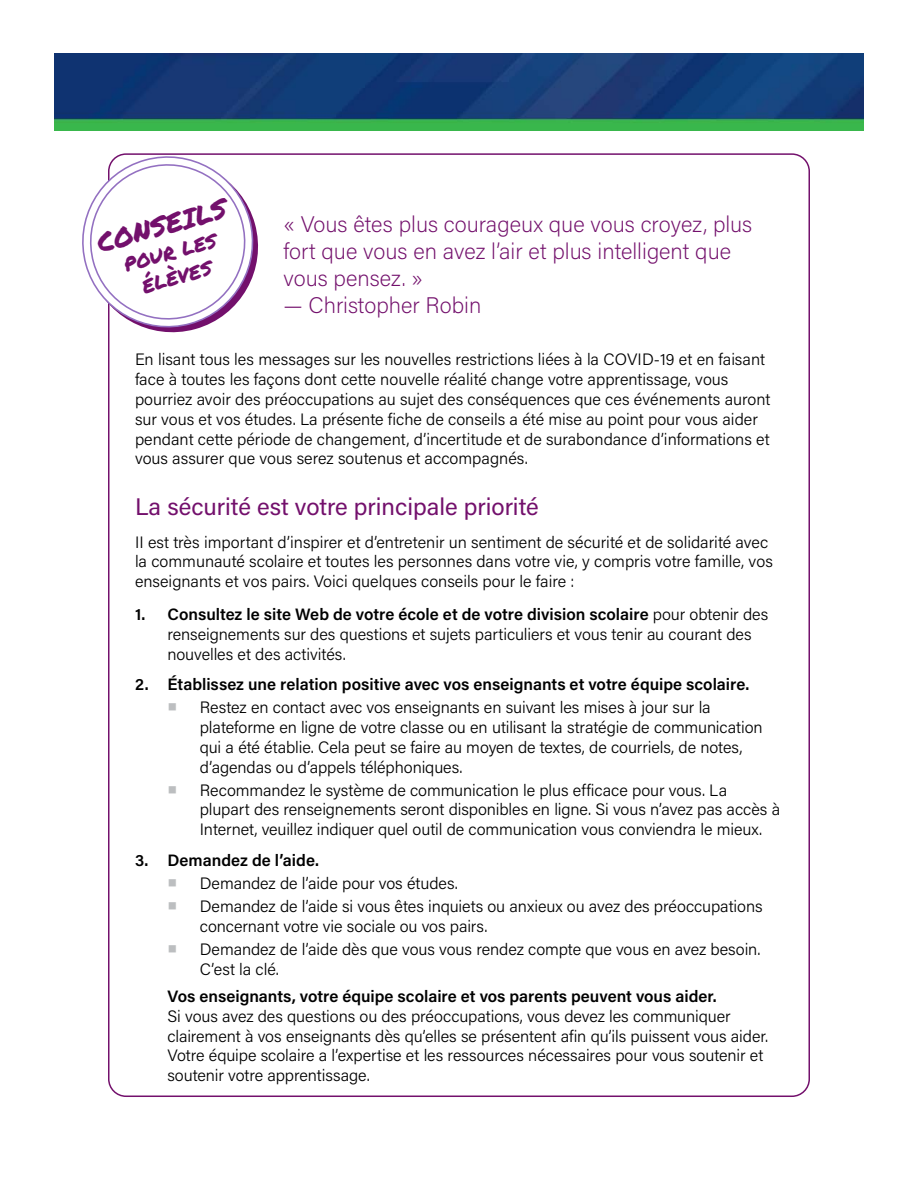
<style>
.page{position:relative;width:918px;height:1188px;background:#fff}
.page>*{position:absolute;margin:0;border:0;box-sizing:border-box;transform-origin:0 0}
.Head_tips{font:27px "Permanent Marker";color:#73106c}
.Head_B{font:24px "Acumin Pro";color:#73106c}
.quote{font:200 22.5px/27px "Acumin Pro";color:#73106c}
.Head_tips-2{font:19.5px/25.5px "Permanent Marker";color:#73106c;text-align:center}
.Paragraph__25{font:300 16.5px/19.8px "Acumin Pro";letter-spacing:-.005em;color:#000}
.Bullet_A___07{font:300 16.5px/19.8px "Acumin Pro";letter-spacing:-.005em;color:#000}
.Paragraph__12{font:300 16.5px/19.8px "Acumin Pro";color:#000}
.Bullet_A___12{font:300 16.5px/19.8px "Acumin Pro";letter-spacing:-.005em;color:#000}
.Bullet_A___07-2{font:600 16.5px "Acumin Pro";color:#000}
.s1{font-weight:600}
.s2{font-family:"Arial Unicode MS";font-weight:400;color:#bcbec0}
</style>
<div class="page">
<img style="left:54px;top:54px;width:810px;height:77px">
<svg style="left:82px;top:153px;width:186px;height:189px"></svg>
<h1 class="Head_tips" style="left:92px;top:225px;width:135px;rotate:-16deg">CONSEILS</h1>
<p class="quote" style="left:284px;top:210px;width:470px">« Vous êtes plus courageux que vous croyez, plus fort que vous en avez l’air et plus intelligent que vous pensez. »</p>
<p class="quote" style="left:284px;top:291px;width:200px">— Christopher Robin</p>
<p class="Paragraph__25" style="left:135px;top:349px;width:637px">En lisant tous les messages sur les nouvelles restrictions liées à la COVID-19 et en faisant face à toutes les façons dont cette nouvelle réalité change votre apprentissage, vous pourriez avoir des préoccupations au sujet des conséquences que ces événements auront sur vous et vos études. La présente fiche de conseils a été mise au point pour vous aider pendant cette période de changement, d’incertitude et de surabondance d’informations et vous assurer que vous serez soutenus et accompagnés.</p>
<h2 class="Head_B" style="left:135px;top:490px;width:405px">La sécurité est votre principale priorité</h2>
<p class="Paragraph__12" style="left:135px;top:531px;width:639px">II est très important d’inspirer et d’entretenir un sentiment de sécurité et de solidarité avec la communauté scolaire et toutes les personnes dans votre vie, y compris votre famille, vos enseignants et vos pairs. Voici quelques conseils pour le faire :</p>
<p class="Bullet_A___12" style="left:167px;top:604px;width:602px;text-indent:-32px"><span class="s1">1. Consultez le site Web de votre école et de votre division scolaire</span> pour obtenir des renseignements sur des questions et sujets particuliers et vous tenir au courant des nouvelles et des activités.</p>
<p class="Bullet_A___07-2" style="left:135px;top:673px;width:616px">2. Établissez une relation positive avec vos enseignants et votre équipe scolaire.</p>
<p class="Paragraph__25" style="left:200px;top:697px;width:565px;text-indent:-32px"><span class="s2">■</span> Restez en contact avec vos enseignants en suivant les mises à jour sur la plateforme en ligne de votre classe ou en utilisant la stratégie de communication qui a été établie. Cela peut se faire au moyen de textes, de courriels, de notes, d’agendas ou d’appels téléphoniques.</p>
<p class="Paragraph__25" style="left:200px;top:779px;width:582px;text-indent:-32px"><span class="s2">■</span> Recommandez le système de communication le plus efficace pour vous. La plupart des renseignements seront disponibles en ligne. Si vous n’avez pas accès à<br>Internet, veuillez indiquer quel outil de communication vous conviendra le mieux.</p>
<p class="Bullet_A___07-2" style="left:135px;top:849px;width:186px">3. Demandez de l’aide.</p>
<p class="Paragraph__25" style="left:167px;top:873px;width:292px"><span class="s2">■</span> Demandez de l’aide pour vos études.</p>
<p class="Paragraph__25" style="left:200px;top:896px;width:564px;text-indent:-32px"><span class="s2">■</span> Demandez de l’aide si vous êtes inquiets ou anxieux ou avez des préoccupations concernant votre vie sociale ou vos pairs.</p>
<p class="Paragraph__25" style="left:200px;top:938px;width:562px;text-indent:-32px"><span class="s2">■</span> Demandez de l’aide dès que vous vous rendez compte que vous en avez besoin.<br>C’est la clé.</p>
<p class="Bullet_A___07" style="left:167px;top:986px;width:602px"><span class="s1">Vos enseignants, votre équipe scolaire et vos parents peuvent vous aider.<br></span>Si vous avez des questions ou des préoccupations, vous devez les communiquer clairement à vos enseignants dès qu’elles se présentent afin qu’ils puissent vous aider.<br>Votre équipe scolaire a l’expertise et les ressources nécessaires pour vous soutenir et soutenir votre apprentissage.</p>
<h1 class="Head_tips-2" style="left:120px;top:253px;width:97px;rotate:-16deg">POUR LES<br>ÉLÈVES</h1>
</div>
